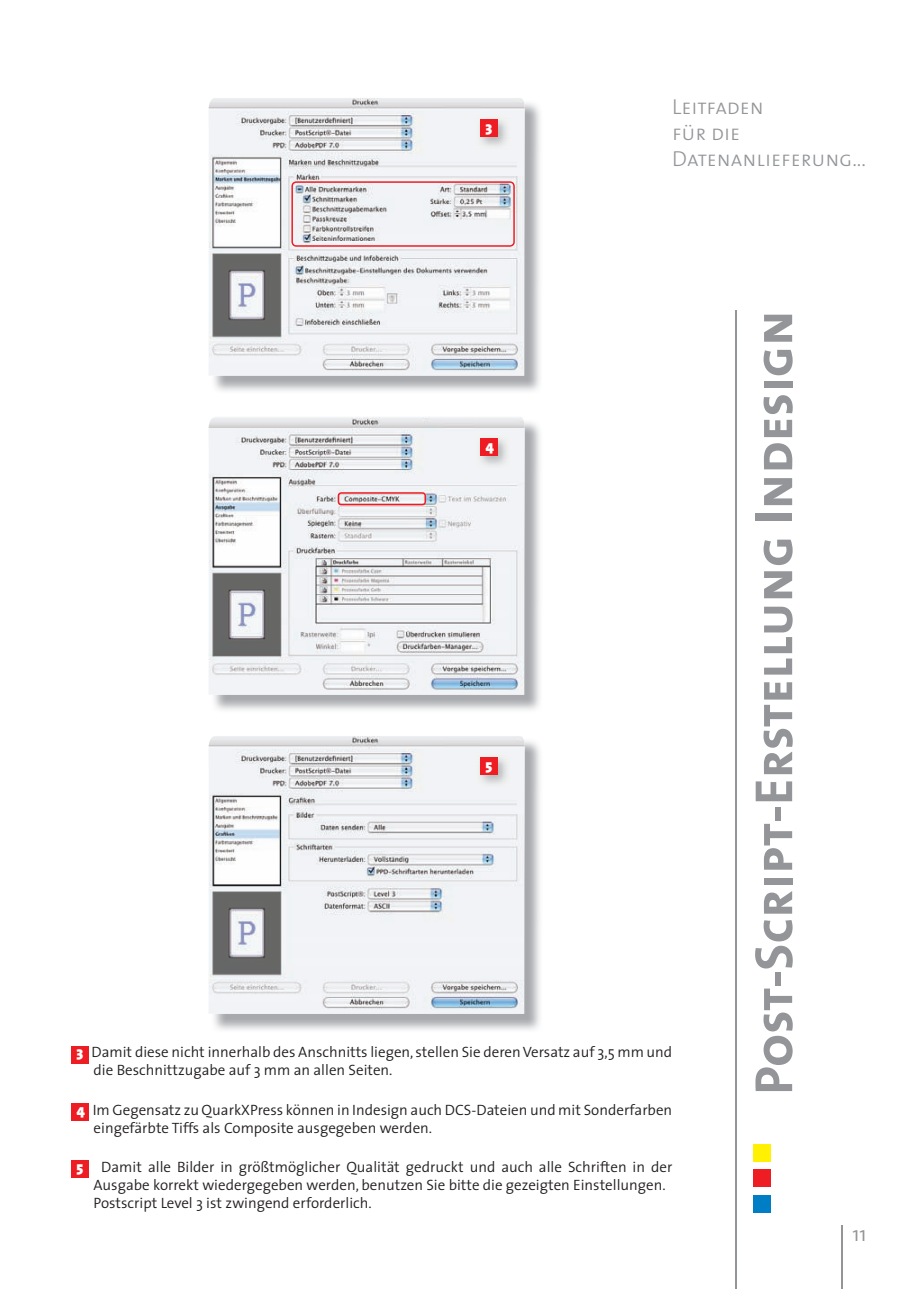
<style>
.page{position:relative;width:919px;height:1289px;background:#fff}
.page>*{position:absolute;margin:0;border:0;box-sizing:border-box;transform-origin:0 0}
.t1{font:54px "The Sans Bold Caps";color:#939598}
.t2{font:21.75px/26.1px "The Sans Light Caps";color:#939598}
.t3{font:300 21px "The Sans";color:#939598}
.t4{font:300 15px/18px "The Sans";color:#231f20}
.t5{font:900 15px "The Sans";color:#fff}
.s1{font-weight:900;color:#fff}
</style>
<div class="page">
<div style="left:71px;top:1160px;width:17px;height:17px;background:#ee1d23"></div>
<div style="left:71px;top:1103px;width:17px;height:17px;background:#ee1d23"></div>
<div style="left:71px;top:1046px;width:17px;height:17px;background:#ee1d23"></div>
<hr style="left:841px;top:1225px;width:2px;height:63px;background:#939598">
<hr style="left:735px;top:310px;width:1px;height:978px;background:#939598">
<div style="left:753px;top:1144px;width:17px;height:17px;background:#fff101"></div>
<div style="left:753px;top:1169px;width:17px;height:17px;background:#ee1d23"></div>
<div style="left:753px;top:1195px;width:17px;height:17px;background:#007ec5"></div>
<img style="left:211px;top:100px;width:329px;height:291px">
<img style="left:476px;top:116px;width:33px;height:33px">
<div style="left:480px;top:119px;width:17px;height:17px;background:#ee1d23"></div>
<svg style="left:291px;top:181px;width:223px;height:66px"></svg>
<img style="left:211px;top:422px;width:329px;height:288px">
<img style="left:208px;top:417px;width:316px;height:277px">
<img style="left:476px;top:435px;width:33px;height:33px">
<div style="left:480px;top:438px;width:17px;height:17px;background:#ee1d23"></div>
<svg style="left:337px;top:492px;width:89px;height:13px"></svg>
<img style="left:211px;top:738px;width:329px;height:292px">
<img style="left:476px;top:753px;width:33px;height:34px">
<div style="left:480px;top:757px;width:17px;height:17px;background:#ee1d23"></div>
<p class="t5" style="left:485px;top:114px;width:8px">3</p>
<h2 class="t2" style="left:672px;top:93px;width:195px">Leitfaden<br>für die<br>Datenanlieferung...</h2>
<p class="t5" style="left:485px;top:433px;width:10px">4</p>
<p class="t5" style="left:485px;top:752px;width:8px">5</p>
<p class="t4" style="left:94px;top:1042px;width:580px;text-indent:-17px"><span class="s1">3</span> Damit diese nicht innerhalb des Anschnitts liegen, stellen Sie deren Versatz auf 3,5 mm und die Beschnittzugabe auf 3 mm an allen Seiten.</p>
<p class="t4" style="left:94px;top:1099px;width:580px;text-indent:-17px"><span class="s1">4</span> Im Gegensatz zu QuarkXPress können in Indesign auch DCS-Dateien und mit Sonderfarben eingefärbte Tiffs als Composite ausgegeben werden.</p>
<p class="t4" style="left:94px;top:1157px;width:580px;text-indent:-17px"><span class="s1">5</span> Damit alle Bilder in größtmöglicher Qualität gedruckt und auch alle Schriften in der<br>Ausgabe korrekt wiedergegeben werden, benutzen Sie bitte die gezeigten Einstellungen.<br>Postscript Level 3 ist zwingend erforderlich.</p>
<h1 class="t1" style="left:728px;top:1094px;width:785px;rotate:-90deg">Post-Script-Erstellung Indesign</h1>
<h3 class="t3" style="left:852px;top:1215px;width:16px">11</h3>
</div>
